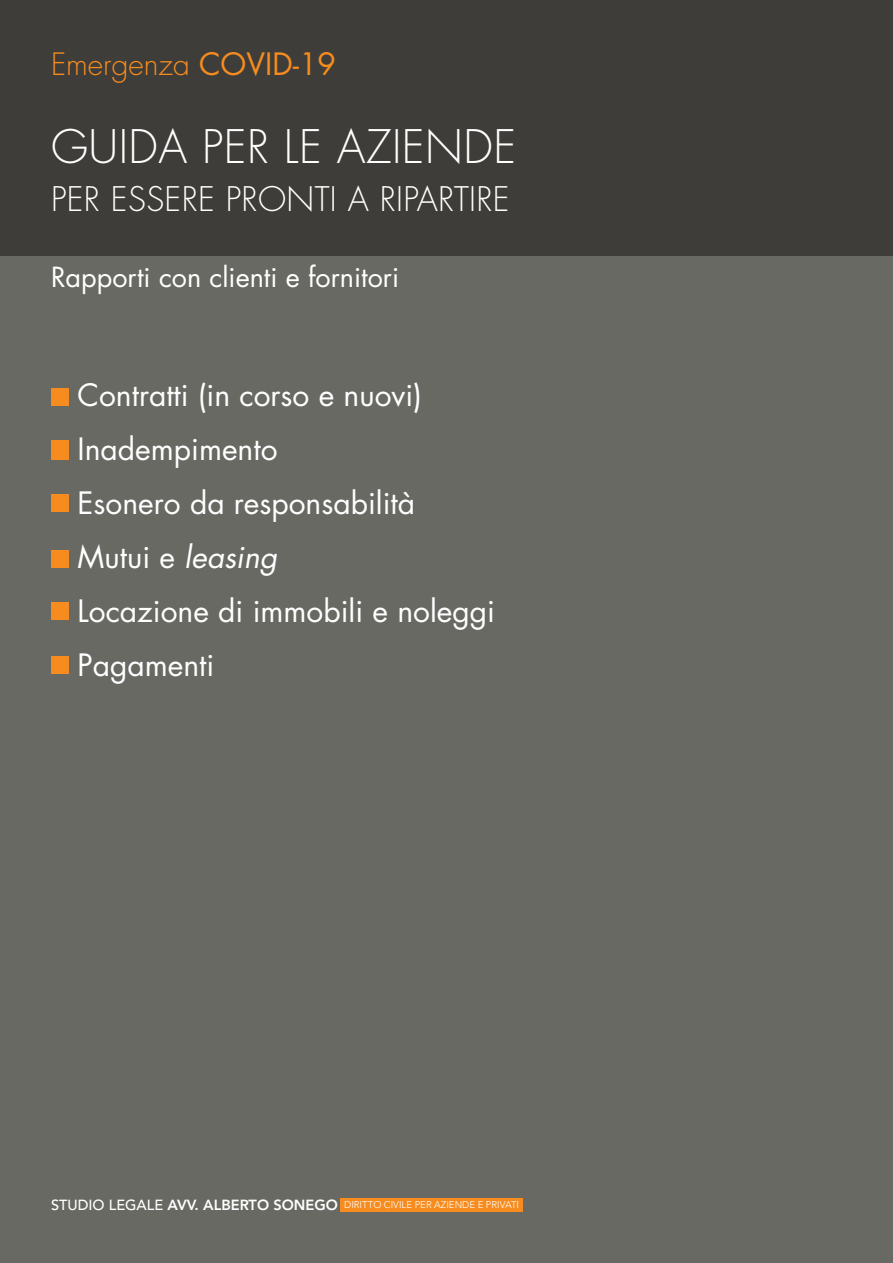
<style>
.page{position:relative;width:893px;height:1263px;background:#696964}
.page>*{position:absolute;margin:0;border:0;box-sizing:border-box;transform-origin:0 0}
.t1{font:300 45px "Futura";letter-spacing:.01em;color:#fff}
.t2{font:300 33px "Futura";letter-spacing:.01em;color:#fff}
.t3{font:30px/54px "Futura";color:#fff}
.t4{font:300 30px "Futura";color:#f68c1f}
.t5{font:27px "Futura";color:#fff}
.t6{font:300 9.75px "Avenir";color:#fff}
.s1{font-weight:400}
.s2{font-style:italic}
.s3{font-weight:500;font-size:14.55px}
.s4{font-weight:800;font-size:14.55px}
</style>
<div class="page">
<div style="left:0;top:0;width:893px;height:255px;background:#3e3d39"></div>
<div style="left:51px;top:388px;width:17px;height:17px;background:#f68c1f"></div>
<div style="left:51px;top:551px;width:17px;height:17px;background:#f68c1f"></div>
<div style="left:51px;top:442px;width:17px;height:17px;background:#f68c1f"></div>
<div style="left:51px;top:440px;width:17px;height:17px;background:#f68c1f"></div>
<div style="left:51px;top:603px;width:17px;height:17px;background:#f68c1f"></div>
<div style="left:51px;top:494px;width:17px;height:17px;background:#f68c1f"></div>
<div style="left:51px;top:657px;width:17px;height:17px;background:#f68c1f"></div>
<div style="left:340px;top:1198px;width:183px;height:14px;background:#f68c1f"></div>
<p class="t4" style="left:51px;top:44px;width:286px">Emergenza <span class="s1">COVID-19</span></p>
<h1 class="t1" style="left:51px;top:118px;width:467px">GUIDA PER LE AZIENDE</h1>
<p class="t2" style="left:51px;top:178px;width:460px">PER ESSERE PRONTI A RIPARTIRE</p>
<p class="t5" style="left:51px;top:258px;width:350px">Rapporti con clienti e fornitori</p>
<p class="t3" style="left:78px;top:368px;width:419px">Contratti (in corso e nuovi)<br>Inadempimento<br>Esonero da responsabilità<br>Mutui e <span class="s2">leasing<br></span>Locazione di immobili e noleggi<br>Pagamenti</p>
<p class="t6" style="left:51px;top:1199px;width:470px"><span class="s3">STUDIO LEGALE</span> <span class="s4">AVV. ALBERTO SONEGO</span> DIRITTO CIVILE PER AZIENDE E PRIVATI</p>
</div>
